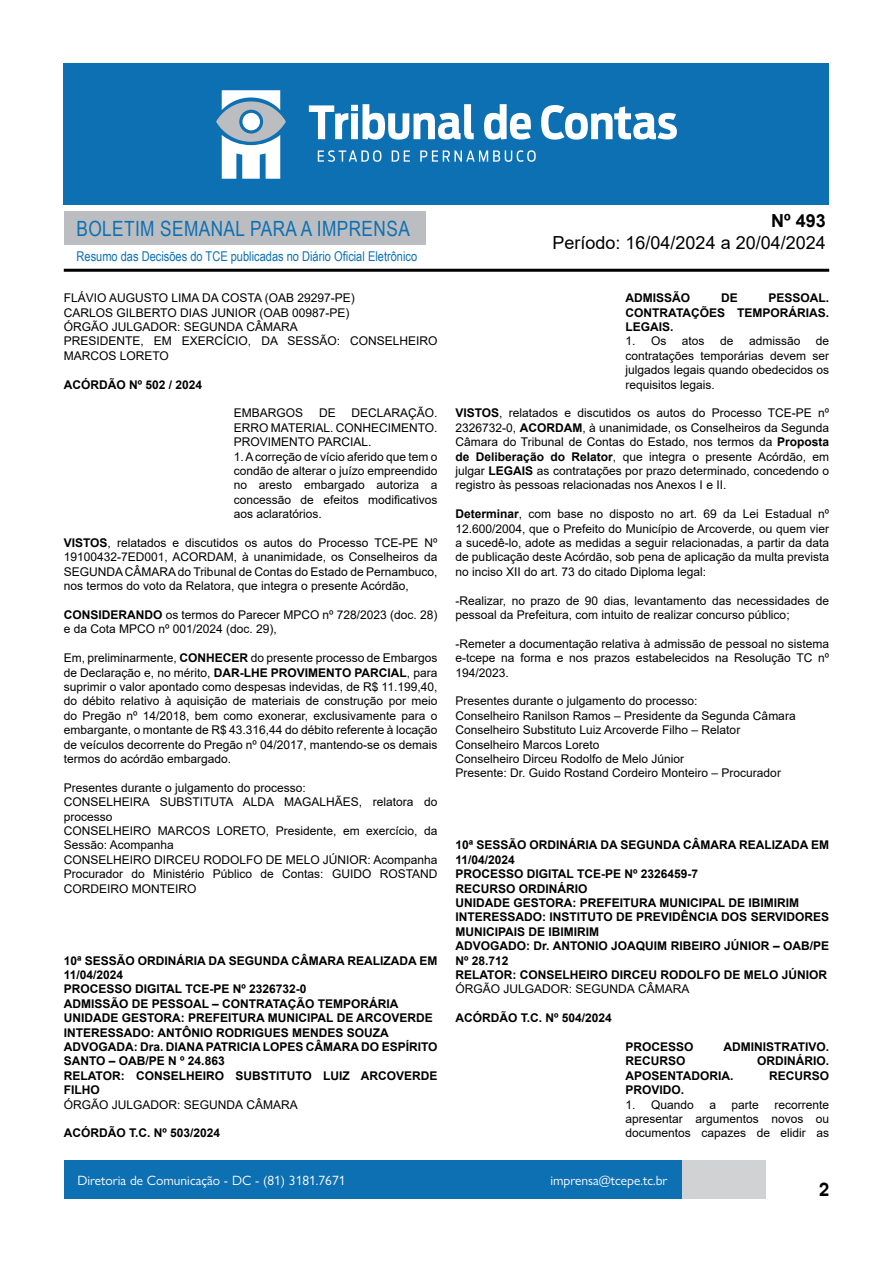
<style>
.page{position:relative;width:893px;height:1263px;background:#fff}
.page>*{position:absolute;margin:0;border:0;box-sizing:border-box;transform-origin:0 0}
.t1{font:21px "Arial Narrow";letter-spacing:.02em;color:#0d70b3}
.t2{font:18px "Arial";color:#000}
.t3{font:700 18px "Arial";color:#000}
.t4{font:600 18px "Avant Garde";color:#000}
.t5{font:13.5px "Gill Sans Nova";color:#fff}
.t6{font:13.5px "Arial Narrow";color:#0d70b3}
.t7{font:12px/14.4px "Arial";color:#000;text-align:justify}
.t8{font:700 12px/14.4px "Arial";color:#000}
.s1{font-weight:700}
</style>
<div class="page">
<div style="left:148px;top:1160px;width:617px;height:39px;background:#d1d2d4"></div>
<div style="left:64px;top:211px;width:361px;height:33px;background:#bcbdc0"></div>
<hr style="left:64px;top:269px;width:765px;height:3px;background:#000">
<div style="left:64px;top:64px;width:765px;height:141px;background:#0d70b3"></div>
<svg style="left:309px;top:104px;width:165px;height:36px"></svg>
<svg style="left:484px;top:104px;width:47px;height:36px"></svg>
<svg style="left:541px;top:105px;width:136px;height:35px"></svg>
<svg style="left:318px;top:150px;width:63px;height:12px"></svg>
<svg style="left:392px;top:150px;width:18px;height:12px"></svg>
<svg style="left:420px;top:150px;width:116px;height:12px"></svg>
<svg style="left:216px;top:90px;width:70px;height:89px"></svg>
<div style="left:64px;top:1160px;width:617px;height:39px;background:#0d70b3"></div>
<h1 class="t1" style="left:77px;top:213px;width:335px">BOLETIM SEMANAL PARA A IMPRENSA</h1>
<p class="t6" style="left:77px;top:246px;width:342px">Resumo das Decisões do TCE publicadas no Diário Oficial Eletrônico</p>
<p class="t7" style="left:64px;top:291px;width:292px">FLÁVIO AUGUSTO LIMA DA COSTA (OAB 29297-PE)</p>
<p class="t7" style="left:64px;top:305px;width:287px">CARLOS GILBERTO DIAS JUNIOR (OAB 00987-PE)</p>
<p class="t7" style="left:64px;top:319px;width:236px">ÓRGÃO JULGADOR: SEGUNDA CÂMARA</p>
<p class="t7" style="left:64px;top:334px;width:375px">PRESIDENTE, EM EXERCÍCIO, DA SESSÃO: CONSELHEIRO<br>MARCOS LORETO</p>
<p class="t8" style="left:64px;top:377px;width:140px">ACÓRDÃO Nº 502 / 2024</p>
<p class="t7" style="left:234px;top:406px;width:71px">EMBARGOS</p>
<p class="t7" style="left:319px;top:406px;width:18px">DE</p>
<p class="t7" style="left:234px;top:406px;width:205px;text-indent:118px">DECLARAÇÃO.<br>ERRO MATERIAL. CONHECIMENTO.<br>PROVIMENTO PARCIAL.</p>
<p class="t7" style="left:234px;top:449px;width:205px">1. A correção de vício aferido que tem o condão de alterar o juízo empreendido no aresto embargado autoriza a concessão de efeitos modificativos aos aclaratórios.</p>
<p class="t7" style="left:64px;top:535px;width:375px"><span class="s1">VISTOS</span>, relatados e discutidos os autos do Processo TCE-PE Nº 19100432-7ED001, ACORDAM, à unanimidade, os Conselheiros da SEGUNDA CÂMARA do Tribunal de Contas do Estado de Pernambuco, nos termos do voto da Relatora, que integra o presente Acórdão,</p>
<p class="t7" style="left:64px;top:607px;width:375px"><span class="s1">CONSIDERANDO</span> os termos do Parecer MPCO nº 728/2023 (doc. 28) e da Cota MPCO nº 001/2024 (doc. 29),</p>
<p class="t7" style="left:64px;top:651px;width:375px">Em, preliminarmente, <span class="s1">CONHECER</span> do presente processo de Embargos de Declaração e, no mérito, <span class="s1">DAR-LHE PROVIMENTO PARCIAL</span>, para suprimir o valor apontado como despesas indevidas, de R$ 11.199,40, do débito relativo à aquisição de materiais de construção por meio do Pregão nº 14/2018, bem como exonerar, exclusivamente para o embargante, o montante de R$ 43.316,44 do débito referente à locação de veículos decorrente do Pregão nº 04/2017, mantendo-se os demais termos do acórdão embargado.</p>
<p class="t7" style="left:64px;top:780px;width:244px">Presentes durante o julgamento do processo:</p>
<p class="t7" style="left:64px;top:795px;width:375px">CONSELHEIRA SUBSTITUTA ALDA MAGALHÃES, relatora do processo</p>
<p class="t7" style="left:64px;top:823px;width:375px">CONSELHEIRO MARCOS LORETO, Presidente, em exercício, da<br>Sessão: Acompanha</p>
<p class="t7" style="left:64px;top:852px;width:375px">CONSELHEIRO DIRCEU RODOLFO DE MELO JÚNIOR: Acompanha</p>
<p class="t7" style="left:64px;top:867px;width:375px">Procurador do Ministério Público de Contas: GUIDO ROSTAND<br>CORDEIRO MONTEIRO</p>
<p class="t8" style="left:64px;top:953px;width:375px">10ª SESSÃO ORDINÁRIA DA SEGUNDA CÂMARA REALIZADA EM<br>11/04/2024</p>
<p class="t8" style="left:64px;top:982px;width:244px">PROCESSO DIGITAL TCE-PE Nº 2326732-0</p>
<p class="t8" style="left:64px;top:996px;width:336px">ADMISSÃO DE PESSOAL – CONTRATAÇÃO TEMPORÁRIA</p>
<p class="t8" style="left:64px;top:1011px;width:371px">UNIDADE GESTORA: PREFEITURA MUNICIPAL DE ARCOVERDE</p>
<p class="t8" style="left:64px;top:1025px;width:326px">INTERESSADO: ANTÔNIO RODRIGUES MENDES SOUZA</p>
<p class="t8" style="left:64px;top:1040px;width:375px">ADVOGADA: Dra. DIANA PATRICIA LOPES CÂMARA DO ESPÍRITO<br>SANTO – OAB/PE N º 24.863</p>
<p class="t8" style="left:64px;top:1068px;width:375px">RELATOR: CONSELHEIRO SUBSTITUTO LUIZ ARCOVERDE<br>FILHO</p>
<p class="t7" style="left:64px;top:1097px;width:236px">ÓRGÃO JULGADOR: SEGUNDA CÂMARA</p>
<p class="t8" style="left:64px;top:1126px;width:158px">ACÓRDÃO T.C. Nº 503/2024</p>
<h2 class="t3" style="left:771px;top:208px;width:56px">Nº 493</h2>
<h2 class="t2" style="left:552px;top:230px;width:275px">Período: 16/04/2024 a 20/04/2024</h2>
<p class="t8" style="left:626px;top:291px;width:66px">ADMISSÃO</p>
<p class="t8" style="left:721px;top:291px;width:18px">DE</p>
<p class="t8" style="left:626px;top:291px;width:205px;text-align:justify;text-indent:143px">PESSOAL.<br>CONTRATAÇÕES TEMPORÁRIAS.<br>LEGAIS.</p>
<p class="t7" style="left:626px;top:334px;width:42px">1. Os</p>
<p class="t7" style="left:682px;top:334px;width:24px">atos</p>
<p class="t7" style="left:720px;top:334px;width:15px">de</p>
<p class="t7" style="left:749px;top:334px;width:53px">admissão</p>
<p class="t7" style="left:626px;top:334px;width:205px;text-indent:190px">de contratações temporárias devem ser julgados legais quando obedecidos os requisitos legais.</p>
<p class="t7" style="left:455px;top:406px;width:375px"><span class="s1">VISTOS</span>, relatados e discutidos os autos do Processo TCE-PE nº 2326732-0, <span class="s1">ACORDAM</span>, à unanimidade, os Conselheiros da Segunda Câmara do Tribunal de Contas do Estado, nos termos da <span class="s1">Proposta de Deliberação do Relator</span>, que integra o presente Acórdão, em julgar <span class="s1">LEGAIS</span> as contratações por prazo determinado, concedendo o registro às pessoas relacionadas nos Anexos I e II.</p>
<p class="t7" style="left:455px;top:507px;width:375px"><span class="s1">Determinar</span>, com base no disposto no art. 69 da Lei Estadual nº 12.600/2004, que o Prefeito do Município de Arcoverde, ou quem vier a sucedê-lo, adote as medidas a seguir relacionadas, a partir da data de publicação deste Acórdão, sob pena de aplicação da multa prevista no inciso XII do art. 73 do citado Diploma legal:</p>
<p class="t7" style="left:455px;top:593px;width:375px">-Realizar, no prazo de 90 dias, levantamento das necessidades de pessoal da Prefeitura, com intuito de realizar concurso público;</p>
<p class="t7" style="left:455px;top:636px;width:375px">-Remeter a documentação relativa à admissão de pessoal no sistema e-tcepe na forma e nos prazos estabelecidos na Resolução TC nº 194/2023.</p>
<p class="t7" style="left:455px;top:694px;width:244px">Presentes durante o julgamento do processo:</p>
<p class="t7" style="left:455px;top:708px;width:342px">Conselheiro Ranilson Ramos – Presidente da Segunda Câmara</p>
<p class="t7" style="left:455px;top:723px;width:286px">Conselheiro Substituto Luiz Arcoverde Filho – Relator</p>
<p class="t7" style="left:455px;top:737px;width:146px">Conselheiro Marcos Loreto</p>
<p class="t7" style="left:455px;top:751px;width:230px">Conselheiro Dirceu Rodolfo de Melo Júnior</p>
<p class="t7" style="left:455px;top:766px;width:327px">Presente: Dr. Guido Rostand Cordeiro Monteiro – Procurador</p>
<p class="t8" style="left:455px;top:838px;width:375px">10ª SESSÃO ORDINÁRIA DA SEGUNDA CÂMARA REALIZADA EM<br>11/04/2024</p>
<p class="t8" style="left:455px;top:867px;width:244px">PROCESSO DIGITAL TCE-PE Nº 2326459-7</p>
<p class="t8" style="left:455px;top:881px;width:133px">RECURSO ORDINÁRIO</p>
<p class="t8" style="left:455px;top:896px;width:345px">UNIDADE GESTORA: PREFEITURA MUNICIPAL DE IBIMIRIM</p>
<p class="t8" style="left:455px;top:910px;width:375px">INTERESSADO: INSTITUTO DE PREVIDÊNCIA DOS SERVIDORES<br>MUNICIPAIS DE IBIMIRIM</p>
<p class="t8" style="left:455px;top:939px;width:375px">ADVOGADO: Dr. ANTONIO JOAQUIM RIBEIRO JÚNIOR – OAB/PE<br>Nº 28.712</p>
<p class="t8" style="left:455px;top:968px;width:373px">RELATOR: CONSELHEIRO DIRCEU RODOLFO DE MELO JÚNIOR</p>
<p class="t7" style="left:455px;top:982px;width:236px">ÓRGÃO JULGADOR: SEGUNDA CÂMARA</p>
<p class="t8" style="left:455px;top:1011px;width:158px">ACÓRDÃO T.C. Nº 504/2024</p>
<p class="t8" style="left:626px;top:1040px;width:70px">PROCESSO</p>
<p class="t8" style="left:723px;top:1040px;width:107px">ADMINISTRATIVO.</p>
<p class="t8" style="left:626px;top:1054px;width:61px">RECURSO</p>
<p class="t8" style="left:757px;top:1054px;width:73px">ORDINÁRIO.</p>
<p class="t8" style="left:626px;top:1068px;width:109px">APOSENTADORIA.</p>
<p class="t8" style="left:769px;top:1068px;width:61px">RECURSO</p>
<p class="t8" style="left:626px;top:1083px;width:60px">PROVIDO.</p>
<p class="t7" style="left:626px;top:1097px;width:70px">1. Quando</p>
<p class="t7" style="left:709px;top:1097px;width:8px">a</p>
<p class="t7" style="left:732px;top:1097px;width:29px">parte</p>
<p class="t7" style="left:626px;top:1097px;width:205px;text-indent:149px">recorrente apresentar argumentos novos ou documentos capazes de elidir as</p>
<p class="t5" style="left:77px;top:1172px;width:270px">Diretoria de Comunicação - DC - (81) 3181.7671</p>
<p class="t5" style="left:550px;top:1172px;width:119px">imprensa@tcepe.tc.br</p>
<h2 class="t4" style="left:819px;top:1177px;width:12px">2</h2>
</div>
